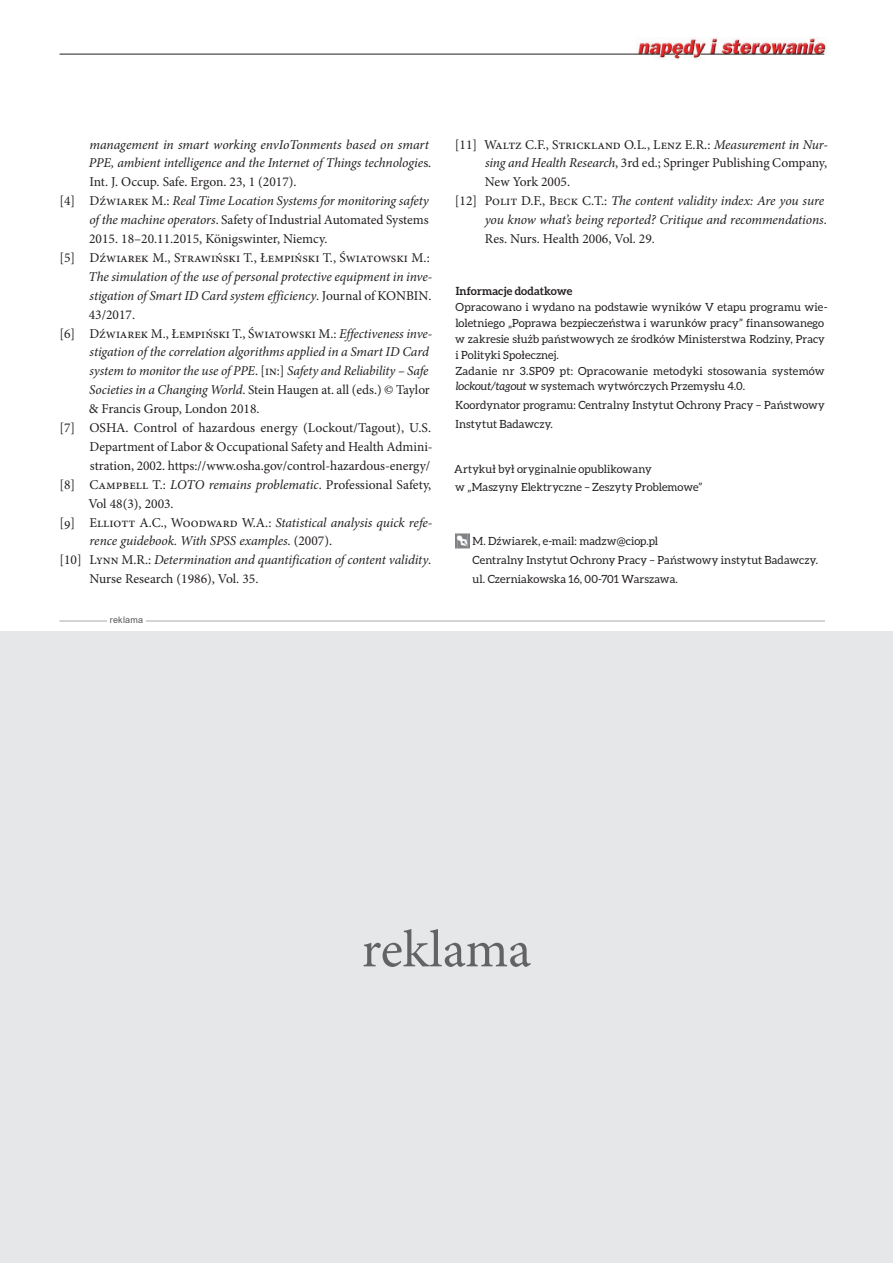
<style>
.page{position:relative;width:893px;height:1263px;background:#fff}
.page>*{position:absolute;margin:0;border:0;box-sizing:border-box;transform-origin:0 0}
.t1{font:52.5px "Minion Pro";letter-spacing:-.005em;color:#636366}
.t2{font:13.5px "Minion Pro";color:#231f20}
.t3{font:italic 13.5px "Minion Pro";letter-spacing:-.01em;color:#231f20}
.t4{font:11.25px/15.9px "Aleo";letter-spacing:.01em;color:#231f20}
.t5{font:700 11.25px "Aleo";color:#231f20}
.t6{font:9px "Arial";letter-spacing:.02em;color:#57585a}
.s1{font-style:normal}
.s2{font-style:italic}
</style>
<div class="page">
<img style="left:636px;top:38px;width:191px;height:22px">
<hr style="left:60px;top:54px;width:600px;height:1px;background:#231f20">
<svg style="left:665px;top:54px;width:28px;height:1px"></svg>
<hr style="left:700px;top:54px;width:124px;height:1px;background:#231f20">
<hr style="left:60px;top:621px;width:765px;height:1px;background:#a8a9ad">
<div style="left:107px;top:616px;width:39px;height:10px;background:#fff"></div>
<div style="left:0;top:631px;width:893px;height:632px;background:#e6e7e9"></div>
<svg style="left:455px;top:533px;width:15px;height:15px"></svg>
<p class="t3" style="left:90px;top:135px;width:341px">management in smart working envIoTonments based on smart</p>
<p class="t3" style="left:89px;top:154px;width:344px">PPE, ambient intelligence and the Internet of Things technologie<span class="s1">s.</span></p>
<p class="t2" style="left:89px;top:173px;width:209px">Int. J. Occup. Safe. Ergon. 23, 1 (2017).</p>
<p class="t3" style="left:59px;top:192px;width:371px"><span class="s1">[4] Dźwiarek M.:</span> Real Time Location Systems for monitoring safety</p>
<p class="t2" style="left:89px;top:211px;width:341px"><span class="s2">of the machine operators</span>. Safety of Industrial Automated Systems</p>
<p class="t2" style="left:89px;top:230px;width:240px">2015. 18–20.11.2015, Königswinter, Niemcy.</p>
<p class="t2" style="left:59px;top:249px;width:372px">[5] Dźwiarek M., Strawiński T., Łempiński T., Światowski M.:</p>
<p class="t3" style="left:89px;top:267px;width:345px">The simulation of the use of personal protective equipment in inve-</p>
<p class="t3" style="left:90px;top:286px;width:343px">stigation of Smart ID Card system efficiency<span class="s1">. Journal of KONBIN.</span></p>
<p class="t2" style="left:89px;top:305px;width:48px">43/2017.</p>
<p class="t2" style="left:59px;top:324px;width:374px">[6] Dźwiarek M., Łempiński T., Światowski M.: <span class="s2">Effectiveness inve-</span></p>
<p class="t3" style="left:90px;top:343px;width:341px">stigation of the correlation algorithms applied in a Smart ID Card</p>
<p class="t3" style="left:90px;top:362px;width:340px">system to monitor the use of PPE<span class="s1">. [in:]</span> Safety and Reliability – Safe</p>
<p class="t2" style="left:89px;top:381px;width:342px"><span class="s2">Societies in a Changing World</span>. Stein Haugen at. all (eds.) © Taylor</p>
<p class="t2" style="left:89px;top:400px;width:172px">&amp; Francis Group, London 2018.</p>
<p class="t2" style="left:59px;top:419px;width:373px">[7] OSHA. Control of hazardous energy (Lockout/Tagout), U.S.</p>
<p class="t2" style="left:89px;top:438px;width:345px">Department of Labor &amp; Occupational Safety and Health Admini-</p>
<p class="t2" style="left:90px;top:456px;width:342px">stration, 2002. https://www.osha.gov/control-hazardous-energy/</p>
<p class="t2" style="left:59px;top:475px;width:373px">[8] Campbell T.: <span class="s2">LOTO remains problematic</span>. Professional Safety,</p>
<p class="t2" style="left:88px;top:494px;width:87px">Vol 48(3), 2003.</p>
<p class="t3" style="left:59px;top:513px;width:375px"><span class="s1">[9] Elliott A.C., Woodward W.A.:</span> Statistical analysis quick refe-</p>
<p class="t3" style="left:90px;top:532px;width:244px">rence guidebook. With SPSS examples<span class="s1">. (2007).</span></p>
<p class="t3" style="left:59px;top:551px;width:373px"><span class="s1">[10] Lynn M.R.:</span> Determination and quantification of content validity<span class="s1">.</span></p>
<p class="t2" style="left:89px;top:570px;width:170px">Nurse Research (1986), Vol. 35.</p>
<p class="t6" style="left:110px;top:613px;width:35px">reklama</p>
<p class="t2" style="left:455px;top:135px;width:375px">[11] Waltz C.F., Strickland O.L., Lenz E.R.: <span class="s2">Measurement in Nur-</span></p>
<p class="t2" style="left:485px;top:154px;width:344px"><span class="s2">sing and Health Research</span>, 3rd ed.; Springer Publishing Company,</p>
<p class="t2" style="left:485px;top:173px;width:87px">New York 2005.</p>
<p class="t3" style="left:455px;top:192px;width:371px"><span class="s1">[12] Polit D.F., Beck C.T.:</span> The content validity index: Are you sure</p>
<p class="t3" style="left:485px;top:211px;width:344px">you know what’s being reported? Critique and recommendations<span class="s1">.</span></p>
<p class="t2" style="left:485px;top:230px;width:172px">Res. Nurs. Health 2006, Vol. 29.</p>
<p class="t5" style="left:456px;top:284px;width:118px">Informacje dodatkowe</p>
<p class="t4" style="left:455px;top:299px;width:374px">Opracowano i wydano na podstawie wyników V etapu programu wie&shy;loletniego „Poprawa bezpieczeństwa i warunków pracy” finansowanego w zakresie służb państwowych ze środków Ministerstwa Rodziny, Pracy i Polityki Społecznej.<br>Zadanie nr 3.SP09 pt: Opracowanie metodyki stosowania systemów <span class="s2">lockout/tagout</span> w systemach wytwórczych Przemysłu 4.0.</p>
<p class="t4" style="left:456px;top:396px;width:371px;line-height:18.9px">Koordynator programu: Centralny Instytut Ochrony Pracy – Państwowy<br>Instytut Badawczy.</p>
<p class="t4" style="left:454px;top:459px;width:250px;line-height:18.9px">Artykuł był oryginalnie opublikowany<br>w „Maszyny Elektryczne – Zeszyty Problemowe”</p>
<p class="t4" style="left:472px;top:532px;width:347px;line-height:18.9px">M. Dźwiarek, e-mail: madzw@ciop.pl<br>Centralny Instytut Ochrony Pracy – Państwowy instytut Badawczy. ul. Czerniakowska 16, 00-701 Warszawa.</p>
<h1 class="t1" style="left:362px;top:914px;width:171px">reklama</h1>
</div>
